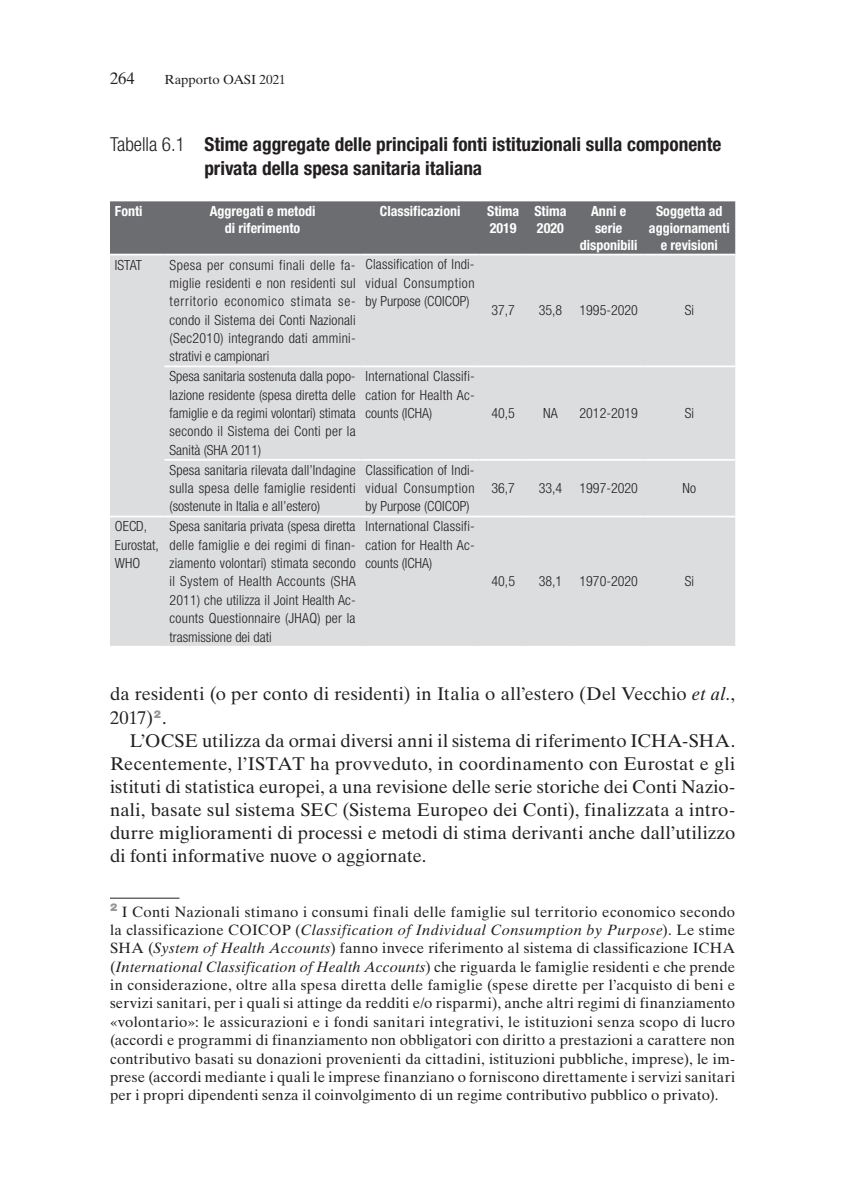
<style>
.page{position:relative;width:863px;height:1187px;background:#fff}
.page>*{position:absolute;margin:0;border:0;box-sizing:border-box;transform-origin:0 0}
.t1{font:700 condensed 19.25px/23.1px "Helvetica Neue LT Std";color:#231f20}
.t2{font:18.38px/23.1px "Times Ten LT Std";letter-spacing:.005em;color:#231f20}
.t3{font:16.62px "Times Ten LT Std";color:#231f20}
.t4{font:14.88px/18.4px "Times Ten LT Std";color:#231f20;text-align:justify}
.t5{font:300 condensed 14px/18.4px "Helvetica Neue LT Std";letter-spacing:.015em;color:#231f20;text-align:justify}
.t6{font:700 condensed 14px/16.6px "Helvetica Neue LT Std";color:#fff;text-align:center}
.t7{font:13.12px "Times Ten LT Std";color:#231f20}
.s1{font-weight:300}
.s2{font-style:italic}
</style>
<div class="page">
<hr style="left:110px;top:897px;width:69px;height:1px;background:#231f20">
<div style="left:110px;top:201px;width:625px;height:53px;background:#6c6d70"></div>
<div style="left:110px;top:255px;width:625px;height:391px;background:#dcdddf"></div>
<hr style="left:165px;top:365px;width:195px;height:2px;background:#fff">
<hr style="left:360px;top:365px;width:120px;height:2px;background:#fff">
<hr style="left:480px;top:365px;width:47px;height:2px;background:#fff">
<hr style="left:527px;top:365px;width:47px;height:2px;background:#fff">
<hr style="left:574px;top:365px;width:69px;height:2px;background:#fff">
<hr style="left:643px;top:365px;width:92px;height:2px;background:#fff">
<hr style="left:165px;top:459px;width:195px;height:2px;background:#fff">
<hr style="left:360px;top:459px;width:120px;height:2px;background:#fff">
<hr style="left:480px;top:459px;width:47px;height:2px;background:#fff">
<hr style="left:527px;top:459px;width:47px;height:2px;background:#fff">
<hr style="left:574px;top:459px;width:69px;height:2px;background:#fff">
<hr style="left:643px;top:459px;width:92px;height:2px;background:#fff">
<hr style="left:110px;top:515px;width:55px;height:2px;background:#fff">
<hr style="left:165px;top:515px;width:195px;height:2px;background:#fff">
<hr style="left:360px;top:515px;width:120px;height:2px;background:#fff">
<hr style="left:480px;top:515px;width:47px;height:2px;background:#fff">
<hr style="left:527px;top:515px;width:47px;height:2px;background:#fff">
<hr style="left:574px;top:515px;width:69px;height:2px;background:#fff">
<hr style="left:643px;top:515px;width:92px;height:2px;background:#fff">
<p class="t3" style="left:110px;top:68px;width:26px">264</p>
<p class="t7" style="left:165px;top:71px;width:123px">Rapporto OASI 2021</p>
<h1 class="t1" style="left:204px;top:133px;width:519px;text-indent:-94px"><span class="s1">Tabella 6.1</span> Stime aggregate delle principali fonti istituzionali sulla componente privata della spesa sanitaria italiana</h1>
<p class="t6" style="left:115px;top:203px;width:29px">Fonti</p>
<p class="t6" style="left:210px;top:203px;width:107px">Aggregati e metodi di riferimento</p>
<p class="t6" style="left:380px;top:203px;width:82px">Classificazioni</p>
<p class="t6" style="left:487px;top:203px;width:34px;text-align:left">Stima<br>2019</p>
<p class="t6" style="left:534px;top:203px;width:34px;text-align:left">Stima<br>2020</p>
<p class="t6" style="left:580px;top:203px;width:59px">Anni e serie disponibili</p>
<p class="t6" style="left:649px;top:203px;width:82px">Soggetta ad aggiornamenti e revisioni</p>
<p class="t5" style="left:115px;top:255px;width:29px">ISTAT</p>
<p class="t5" style="left:170px;top:255px;width:188px">Spesa per consumi finali delle fa&shy;miglie residenti e non residenti sul territorio economico stimata se&shy;condo il Sistema dei Conti Nazionali (Sec2010) integrando dati ammini&shy;strativi e campionari</p>
<p class="t5" style="left:365px;top:255px;width:111px">Classification of Indi&shy;vidual Consumption by Purpose (COICOP)</p>
<p class="t5" style="left:491px;top:301px;width:25px">37,7</p>
<p class="t5" style="left:538px;top:301px;width:101px">35,8 1995-2020</p>
<p class="t5" style="left:684px;top:301px;width:11px">Si</p>
<p class="t5" style="left:170px;top:367px;width:188px">Spesa sanitaria sostenuta dalla popo&shy;lazione residente (spesa diretta delle famiglie e da regimi volontari) stimata secondo il Sistema dei Conti per la Sanità (SHA 2011)</p>
<p class="t5" style="left:365px;top:367px;width:111px">International Classifi&shy;cation for Health Ac&shy;counts (ICHA)</p>
<p class="t5" style="left:170px;top:460px;width:188px">Spesa sanitaria rilevata dall’Indagine sulla spesa delle famiglie residenti (sostenute in Italia e all’estero)</p>
<p class="t5" style="left:365px;top:460px;width:111px">Classification of Indi&shy;vidual Consumption by Purpose (COICOP)</p>
<p class="t5" style="left:115px;top:517px;width:45px;text-align:left">OECD,<br>Eurostat,<br>WHO</p>
<p class="t5" style="left:170px;top:517px;width:188px">Spesa sanitaria privata (spesa diretta delle famiglie e dei regimi di finan&shy;ziamento volontari) stimata secondo il System of Health Accounts (SHA 2011) che utilizza il Joint Health Ac&shy;counts Questionnaire (JHAQ) per la trasmissione dei dati</p>
<p class="t5" style="left:365px;top:517px;width:111px">International Classifi&shy;cation for Health Ac&shy;counts (ICHA)</p>
<p class="t5" style="left:491px;top:404px;width:25px">40,5</p>
<p class="t5" style="left:543px;top:404px;width:16px">NA</p>
<p class="t5" style="left:579px;top:404px;width:60px">2012-2019</p>
<p class="t5" style="left:684px;top:404px;width:11px">Si</p>
<p class="t5" style="left:491px;top:479px;width:25px">36,7</p>
<p class="t5" style="left:538px;top:479px;width:101px">33,4 1997-2020</p>
<p class="t5" style="left:682px;top:479px;width:15px">No</p>
<p class="t5" style="left:491px;top:572px;width:25px">40,5</p>
<p class="t5" style="left:538px;top:572px;width:101px">38,1 1970-2020</p>
<p class="t5" style="left:685px;top:572px;width:11px">Si</p>
<h2 class="t2" style="left:110px;top:682px;width:627px">da residenti (o per conto di residenti) in Italia o all’estero (Del Vecchio <span class="s2">et al.</span>,<br>2017)<sup>2</sup>.</h2>
<p class="t2" style="left:110px;top:729px;width:627px;text-align:justify;text-indent:20px">L’OCSE utilizza da ormai diversi anni il sistema di riferimento ICHA-SHA.<br>Recentemente, l’ISTAT ha provveduto, in coordinamento con Eurostat e gli istituti di statistica europei, a una revisione delle serie storiche dei Conti Nazio&shy;nali, basate sul sistema SEC (Sistema Europeo dei Conti), finalizzata a intro&shy;durre miglioramenti di processi e metodi di stima derivanti anche dall’utilizzo di fonti informative nuove o aggiornate.</p>
<p class="t4" style="left:110px;top:902px;width:627px"><sup>2</sup> I Conti Nazionali stimano i consumi finali delle famiglie sul territorio economico secondo la classificazione COICOP (<span class="s2">Classification of Individual Consumption by Purpose</span>). Le stime SHA (<span class="s2">System of Health Accounts</span>) fanno invece riferimento al sistema di classificazione ICHA (<span class="s2">International Classification of Health Accounts</span>) che riguarda le famiglie residenti e che prende in considerazione, oltre alla spesa diretta delle famiglie (spese dirette per l’acquisto di beni e servizi sanitari, per i quali si attinge da redditi e/o risparmi), anche altri regimi di finanziamento «volontario»: le assicurazioni e i fondi sanitari integrativi, le istituzioni senza scopo di lucro (accordi e programmi di finanziamento non obbligatori con diritto a prestazioni a carattere non contributivo basati su donazioni provenienti da cittadini, istituzioni pubbliche, imprese), le im&shy;prese (accordi mediante i quali le imprese finanziano o forniscono direttamente i servizi sanitari per i propri dipendenti senza il coinvolgimento di un regime contributivo pubblico o privato).</p>
</div>
